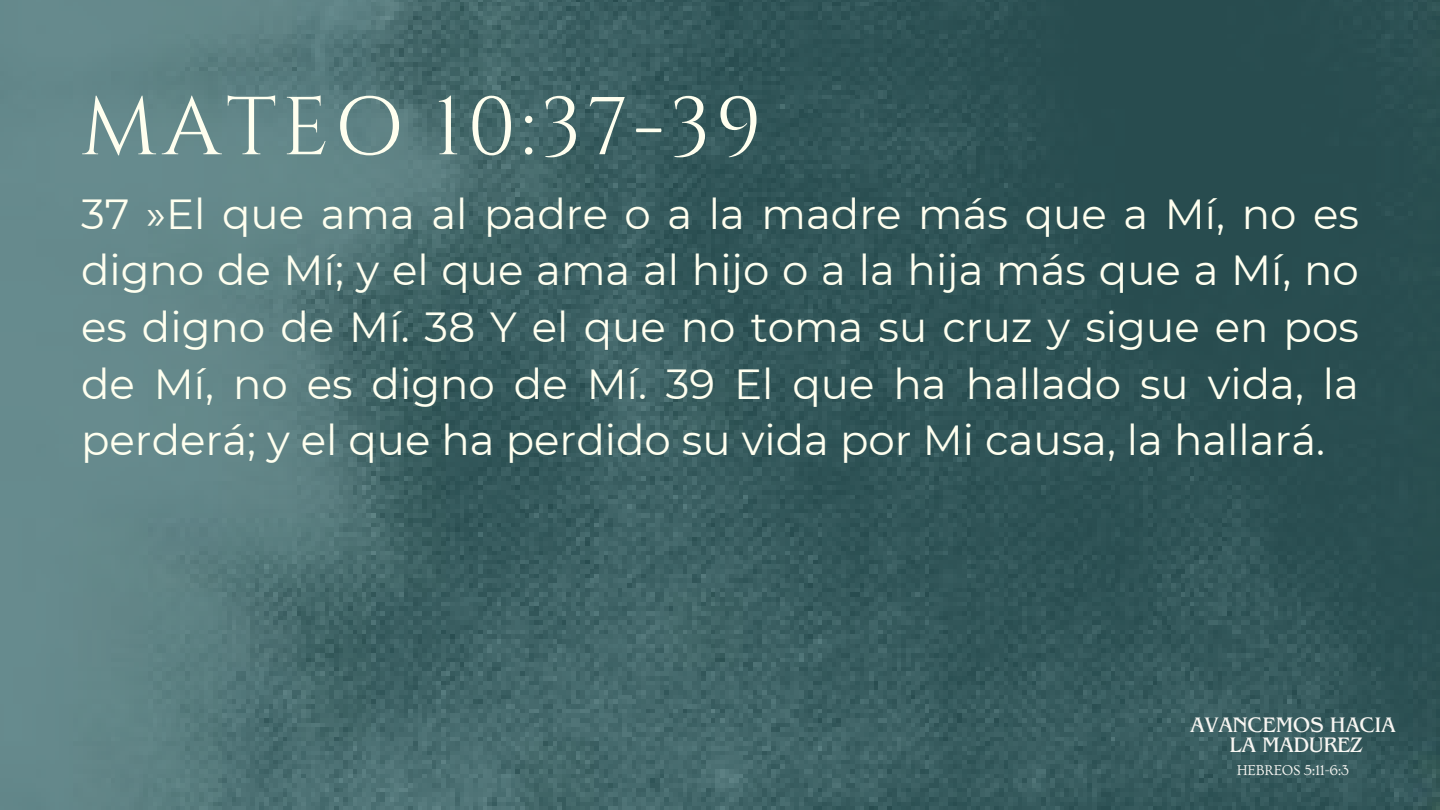
<style>
.page{position:relative;width:1440px;height:810px;background:#fff}
.page>*{position:absolute;margin:0;border:0;box-sizing:border-box;transform-origin:0 0}
.t1{font:82px "Cinzel";letter-spacing:.065em;color:#ffffef}
.t2{font:42px/56.5px "Montserrat";color:#ffffef;text-align:justify}
.t3{font:22px/19.5px "Benguiat Pro ITC";letter-spacing:-.02em;color:#f8f6f2;text-align:center}
.t4{font:15px "Ovo";letter-spacing:-.02em;color:#f8f6f2}
</style>
<div class="page">
<img style="left:0;top:0;width:1440px;height:810px">
<h1 class="t1" style="left:81px;top:75px;width:682px">MATEO 10:37-39</h1>
<p class="t2" style="left:81px;top:186px;width:1279px">37 »El que ama al padre o a la madre más que a Mí, no es digno de Mí; y el que ama al hijo o a la hija más que a Mí, no es digno de Mí. 38 Y el que no toma su cruz y sigue en pos de Mí, no es digno de Mí. 39 El que ha hallado su vida, la perderá; y el que ha perdido su vida por Mi causa, la hallará.</p>
<p class="t3" style="left:1190px;top:718px;width:207px">AVANCEMOS HACIA<br>LA MADUREZ</p>
<p class="t4" style="left:1237px;top:762px;width:114px">HEBREOS 5:11-6:3</p>
</div>
